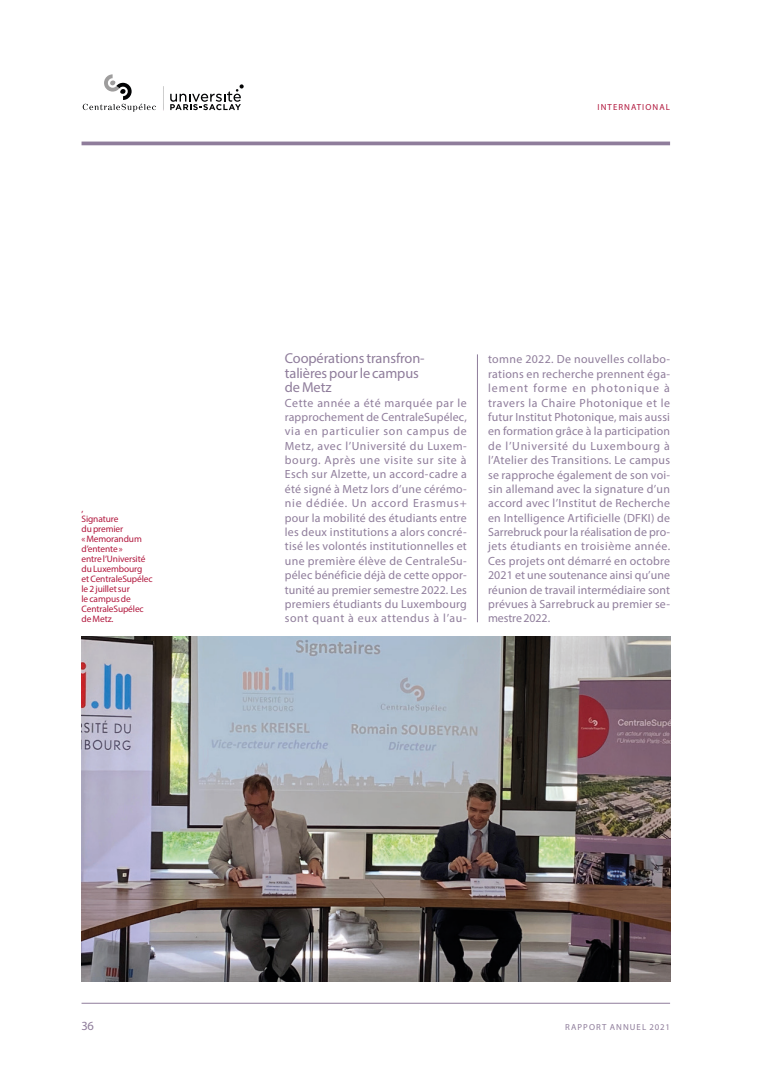
<style>
.page{position:relative;width:780px;height:1088px;background:#fff}
.page>*{position:absolute;margin:0;border:0;box-sizing:border-box;transform-origin:0 0}
.t1{font:14.38px/14.4px "Myriad Pro";letter-spacing:-.005em;color:#8f7d9b}
.t2{font:12.5px "Myriad Pro";color:#8f7d9b}
.t3{font:11.88px/14.4px "Myriad Pro";letter-spacing:.015em;color:#8f7d9b;text-align:justify}
.t4{font:9.38px/10px "Myriad Pro";letter-spacing:-.01em;color:#b1173d}
.t5{font:8.75px "Myriad Pro";letter-spacing:.125em;color:#8f7d9b}
.t6{font:8.75px "Myriad Pro";letter-spacing:.125em;color:#b1173d}
</style>
<div class="page">
<hr style="left:81px;top:1003px;width:589px;height:1px;background:#8f7d9b">
<svg style="left:83px;top:74px;width:73px;height:38px"></svg>
<svg style="left:170px;top:84px;width:74px;height:26px"></svg>
<svg style="left:163px;top:87px;width:1px;height:24px"></svg>
<hr style="left:81px;top:142px;width:589px;height:3px;background:#8f7d9b">
<hr style="left:477px;top:354px;width:1px;height:268px;background:#8f7d9b">
<img style="left:81px;top:637px;width:589px;height:345px">
<p class="t4" style="left:81px;top:504px;width:73px">,<br>Signature<br>du premier «Memorandum d’entente»<br>entre l’Université du Luxembourg<br>et CentraleSupélec le 2 juillet sur<br>le campus de<br>CentraleSupélec de Metz.</p>
<p class="t6" style="left:597px;top:102px;width:74px">INTERNATIONAL</p>
<p class="t1" style="left:285px;top:351px;width:141px">Coopérations transfron&shy;talières pour le campus de Metz</p>
<p class="t3" style="left:285px;top:395px;width:183px">Cette année a été marquée par le rapprochement de CentraleSupélec, via en particulier son campus de Metz, avec l’Université du Luxem&shy;bourg. Après une visite sur site à Esch sur Alzette, un accord-cadre a été signé à Metz lors d’une cérémo&shy;nie dédiée. Un accord Erasmus+ pour la mobilité des étudiants entre les deux institutions a alors concré&shy;tisé les volontés institutionnelles et une première élève de CentraleSu&shy;pélec bénéficie déjà de cette oppor&shy;tunité au premier semestre 2022. Les premiers étudiants du Luxembourg sont quant à eux attendus à l’au-</p>
<p class="t3" style="left:488px;top:352px;width:183px">tomne 2022. De nouvelles collabo&shy;rations en recherche prennent éga&shy;lement forme en photonique à travers la Chaire Photonique et le futur Institut Photonique, mais aussi en formation grâce à la participation de l’Université du Luxembourg à l’Atelier des Transitions. Le campus se rapproche également de son voi&shy;sin allemand avec la signature d’un accord avec l’Institut de Recherche en Intelligence Artificielle (DFKI) de Sarrebruck pour la réalisation de pro&shy;jets étudiants en troisième année.<br>Ces projets ont démarré en octobre 2021 et une soutenance ainsi qu’une réunion de travail intermédiaire sont prévues à Sarrebruck au premier se&shy;mestre 2022.</p>
<p class="t2" style="left:81px;top:1017px;width:14px">36</p>
<p class="t5" style="left:565px;top:1021px;width:106px">RAPPORT ANNUEL 2021</p>
</div>
